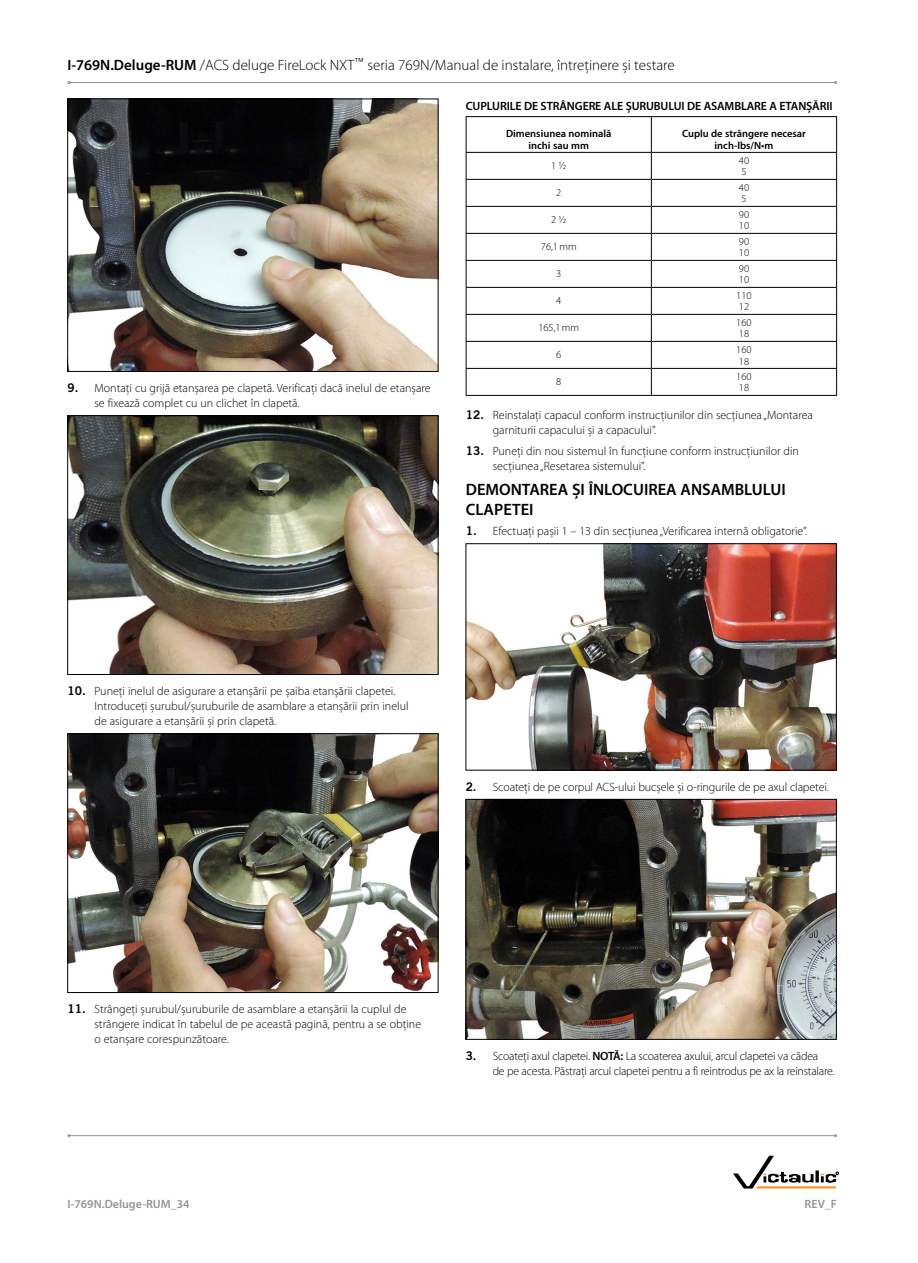
<style>
.page{position:relative;width:918px;height:1263px;background:#fff}
.page>*{position:absolute;margin:0;border:0;box-sizing:border-box;transform-origin:0 0}
.t1{font:600 16.5px/19.8px "Myriad Pro";color:#000}
.t2{font:300 15px "Myriad Pro";color:#000}
.t3{font:300 12px/15px "Myriad Pro";color:#000}
.t4{font:300 12px/15px "Myriad Pro";letter-spacing:-.02em;color:#000}
.t5{font:600 12px "Myriad Pro";letter-spacing:-.01em;color:#000}
.t6{font:600 12px "Myriad Pro";color:#939598}
.t7{font:600 10.5px/12px "Myriad Pro";color:#000;text-align:center}
.t8{font:300 10.5px/11.1px "Myriad Pro";color:#000}
.s1{font-weight:600}
.s2{font-family:"Trade Gothic LT Std Bd 2";font-weight:400}
</style>
<div class="page">
<hr style="left:69px;top:82px;width:767px;height:1px;background:#939598">
<img style="left:70px;top:101px;width:366px;height:269px">
<div style="left:68px;top:99px;width:370px;height:273px;border:1px solid #000"></div>
<img style="left:70px;top:417px;width:366px;height:256px">
<div style="left:68px;top:415px;width:370px;height:260px;border:1px solid #000"></div>
<img style="left:70px;top:735px;width:366px;height:256px">
<div style="left:68px;top:733px;width:370px;height:260px;border:1px solid #000"></div>
<hr style="left:466px;top:116px;width:185px;height:1px;background:#000">
<hr style="left:466px;top:117px;width:1px;height:35px;background:#000">
<hr style="left:651px;top:116px;width:186px;height:1px;background:#000">
<hr style="left:651px;top:117px;width:1px;height:35px;background:#000">
<hr style="left:836px;top:117px;width:1px;height:35px;background:#000">
<hr style="left:466px;top:152px;width:185px;height:1px;background:#000">
<hr style="left:651px;top:152px;width:186px;height:1px;background:#000">
<hr style="left:466px;top:179px;width:185px;height:1px;background:#000">
<hr style="left:651px;top:179px;width:186px;height:1px;background:#000">
<hr style="left:466px;top:206px;width:185px;height:1px;background:#000">
<hr style="left:651px;top:206px;width:186px;height:1px;background:#000">
<hr style="left:466px;top:233px;width:185px;height:1px;background:#000">
<hr style="left:651px;top:233px;width:186px;height:1px;background:#000">
<hr style="left:466px;top:260px;width:185px;height:1px;background:#000">
<hr style="left:651px;top:260px;width:186px;height:1px;background:#000">
<hr style="left:466px;top:287px;width:185px;height:1px;background:#000">
<hr style="left:651px;top:287px;width:186px;height:1px;background:#000">
<hr style="left:466px;top:314px;width:185px;height:1px;background:#000">
<hr style="left:651px;top:314px;width:186px;height:1px;background:#000">
<hr style="left:466px;top:341px;width:185px;height:1px;background:#000">
<hr style="left:651px;top:341px;width:186px;height:1px;background:#000">
<hr style="left:466px;top:368px;width:185px;height:1px;background:#000">
<svg style="left:466px;top:153px;width:1px;height:242px"></svg>
<hr style="left:466px;top:395px;width:185px;height:1px;background:#000">
<hr style="left:651px;top:368px;width:186px;height:1px;background:#000">
<svg style="left:651px;top:153px;width:1px;height:242px"></svg>
<svg style="left:836px;top:153px;width:1px;height:242px"></svg>
<hr style="left:651px;top:395px;width:186px;height:1px;background:#000">
<img style="left:468px;top:545px;width:367px;height:223px">
<div style="left:466px;top:543px;width:371px;height:227px;border:1px solid #000"></div>
<img style="left:468px;top:801px;width:367px;height:236px">
<div style="left:466px;top:799px;width:371px;height:240px;border:1px solid #000"></div>
<svg style="left:733px;top:1156px;width:106px;height:32px"></svg>
<hr style="left:69px;top:1135px;width:767px;height:1px;background:#939598">
<p class="t2" style="left:68px;top:57px;width:609px"><span class="s1">I-769N.Deluge-RUM</span> /ACS deluge FireLock NXT<sup>™</sup> seria 769N/Manual de instalare, întreținere și testare</p>
<p class="t3" style="left:94px;top:381px;width:338px;text-indent:-27px"><span class="s2">9.</span> Montați cu grijă etanșarea pe clapetă. Verificați dacă inelul de etanșare se fixează complet cu un clichet în clapetă.</p>
<p class="t5" style="left:466px;top:99px;width:368px">CUPLURILE DE STRÂNGERE ALE ȘURUBULUI DE ASAMBLARE A ETANȘĂRII</p>
<p class="t7" style="left:506px;top:127px;width:107px">Dimensiunea nominală inchi sau mm</p>
<p class="t7" style="left:682px;top:127px;width:125px">Cuplu de strângere necesar inch-lbs/N•m</p>
<p class="t8" style="left:551px;top:160px;width:17px">11/2</p>
<p class="t8" style="left:739px;top:155px;width:12px">40<br>5</p>
<p class="t8" style="left:556px;top:187px;width:7px">2</p>
<p class="t8" style="left:739px;top:182px;width:12px">40<br>5</p>
<p class="t8" style="left:551px;top:214px;width:17px">21/2</p>
<p class="t8" style="left:739px;top:209px;width:12px;line-height:11.6px">90<br>10</p>
<p class="t8" style="left:541px;top:241px;width:37px">76,1mm</p>
<p class="t8" style="left:739px;top:236px;width:12px">90<br>10</p>
<p class="t8" style="left:556px;top:268px;width:7px">3</p>
<p class="t8" style="left:739px;top:263px;width:12px">90<br>10</p>
<p class="t8" style="left:556px;top:295px;width:7px">4</p>
<p class="t8" style="left:736px;top:290px;width:17px">110<br>12</p>
<p class="t8" style="left:538px;top:322px;width:42px">165,1mm</p>
<p class="t8" style="left:736px;top:317px;width:17px">160<br>18</p>
<p class="t8" style="left:556px;top:349px;width:7px">6</p>
<p class="t8" style="left:736px;top:344px;width:17px;line-height:11.6px">160<br>18</p>
<p class="t8" style="left:556px;top:376px;width:7px">8</p>
<p class="t8" style="left:736px;top:371px;width:17px">160<br>18</p>
<p class="t3" style="left:493px;top:408px;width:322px;text-indent:-27px"><span class="s2">12.</span> Reinstalați capacul conform instrucțiunilor din secțiunea „Montarea garniturii capacului și a capacului”.</p>
<p class="t3" style="left:493px;top:443px;width:308px;text-indent:-27px"><span class="s2">13.</span> Puneți din nou sistemul în funcțiune conform instrucțiunilor din secțiunea „Resetarea sistemului”.</p>
<h1 class="t1" style="left:466px;top:479px;width:322px">DEMONTAREA ȘI ÎNLOCUIREA ANSAMBLULUI<br>CLAPETEI</h1>
<p class="t3" style="left:466px;top:524px;width:343px"><span class="s2">1.</span> Efectuați pașii 1 – 13 din secțiunea „Verificarea internă obligatorie”.</p>
<p class="t3" style="left:94px;top:684px;width:316px;text-indent:-27px"><span class="s2">10.</span> Puneți inelul de asigurare a etanșării pe șaiba etanșării clapetei.<br>Introduceți șurubul/șuruburile de asamblare a etanșării prin inelul de asigurare a etanșării și prin clapetă.</p>
<p class="t3" style="left:466px;top:779px;width:365px"><span class="s2">2.</span> Scoateți de pe corpul ACS-ului bucșele și o-ringurile de pe axul clapetei.</p>
<p class="t3" style="left:94px;top:1002px;width:328px;text-indent:-27px"><span class="s2">11.</span> Strângeți șurubul/șuruburile de asamblare a etanșării la cuplul de strângere indicat în tabelul de pe această pagină, pentru a se obține o etanșare corespunzătoare.</p>
<p class="t4" style="left:493px;top:1049px;width:343px;text-indent:-27px"><span class="s2">3.</span> Scoateți axul clapetei. <span class="s1">NOTĂ:</span> La scoaterea axului, arcul clapetei va cădea<br>de pe acesta. Păstrați arcul clapetei pentru a fi reintrodus pe ax la reinstalare.</p>
<p class="t6" style="left:68px;top:1197px;width:124px">I-769N.Deluge-RUM_34</p>
<p class="t6" style="left:805px;top:1197px;width:34px">REV_F</p>
</div>
